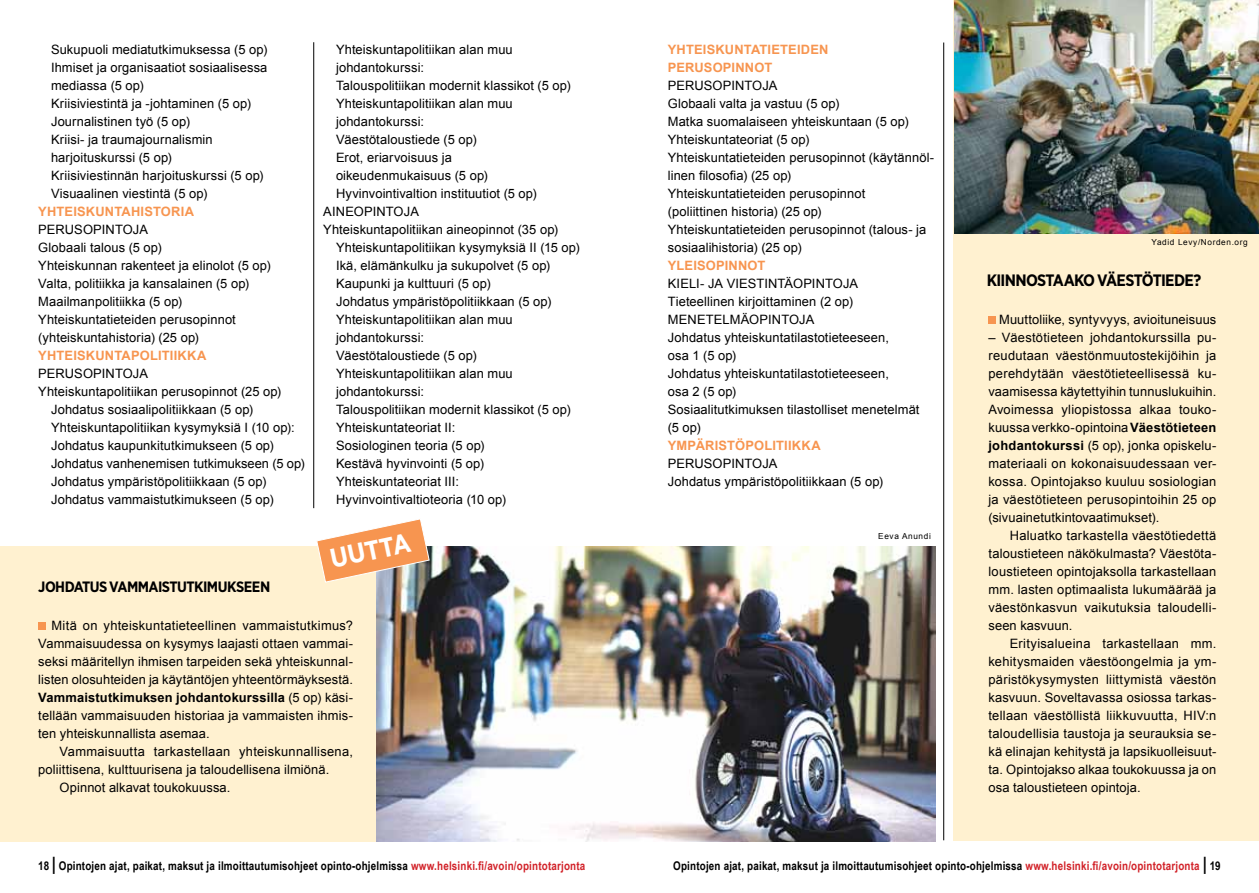
<style>
.page{position:relative;width:1259px;height:893px;background:#fff}
.page>*{position:absolute;margin:0;border:0;box-sizing:border-box;transform-origin:0 0}
.t1{font:700 27px "Gotham Narrow";color:#fff}
.t2{font:700 16.5px "Gotham Narrow";letter-spacing:-.04em;color:#000}
.t3{font:700 15px "Gotham Narrow";letter-spacing:-.035em;color:#000}
.t4{font:12.9px/18px "Arial";letter-spacing:.01em;color:#000}
.t5{font:700 12.9px/18px "Arial";letter-spacing:.015em;color:#f79550}
.t6{font:700 12px "Arial Narrow";letter-spacing:.015em;color:#000}
.t7{font:8.25px "Arial";letter-spacing:.075em;color:#000}
.s1{font-weight:700}
.s2{font-size:18px}
.s3{color:#d2232a}
</style>
<div class="page">
<hr style="left:313px;top:42px;width:1px;height:466px;background:#000">
<div style="left:0;top:546px;width:935px;height:296px;background:#fff1d0"></div>
<img style="left:377px;top:546px;width:558px;height:296px">
<div style="left:38px;top:623px;width:7px;height:7px;background:#f79550"></div>
<hr style="left:943px;top:43px;width:1px;height:797px;background:#000">
<div style="left:953px;top:0;width:306px;height:841px;background:#fff1d0"></div>
<div style="left:988px;top:317px;width:7px;height:7px;background:#f79550"></div>
<img style="left:954px;top:0;width:305px;height:234px">
<svg style="left:317px;top:519px;width:113px;height:64px"></svg>
<p class="t4" style="left:51px;top:41px;width:218px">Sukupuoli mediatutkimuksessa (5 op)<br>Ihmiset ja organisaatiot sosiaalisessa mediassa (5 op)<br>Kriisiviestintä ja -johtaminen (5 op)<br>Journalistinen työ (5 op)<br>Kriisi- ja traumajournalismin harjoituskurssi (5 op)<br>Kriisiviestinnän harjoituskurssi (5 op)<br>Visuaalinen viestintä (5 op)</p>
<p class="t5" style="left:38px;top:203px;width:157px">YHTEISKUNTAHISTORIA</p>
<p class="t4" style="left:38px;top:221px;width:234px">PERUSOPINTOJA<br>Globaali talous (5 op)<br>Yhteiskunnan rakenteet ja elinolot (5 op)<br>Valta, politiikka ja kansalainen (5 op)<br>Maailmanpolitiikka (5 op)<br>Yhteiskuntatieteiden perusopinnot (yhteiskuntahistoria) (25 op)</p>
<p class="t5" style="left:38px;top:347px;width:170px">YHTEISKUNTAPOLITIIKKA</p>
<p class="t4" style="left:38px;top:365px;width:111px">PERUSOPINTOJA</p>
<p class="t4" style="left:38px;top:383px;width:244px">Yhteiskuntapolitiikan perusopinnot (25 op)</p>
<p class="t4" style="left:51px;top:401px;width:204px">Johdatus sosiaalipolitiikkaan (5 op)</p>
<p class="t4" style="left:51px;top:419px;width:245px">Yhteiskuntapolitiikan kysymyksiä I (10 op):</p>
<p class="t4" style="left:51px;top:437px;width:224px">Johdatus kaupunkitutkimukseen (5 op)</p>
<p class="t4" style="left:51px;top:455px;width:255px">Johdatus vanhenemisen tutkimukseen (5 op)</p>
<p class="t4" style="left:51px;top:473px;width:217px">Johdatus ympäristöpolitiikkaan (5 op)</p>
<p class="t4" style="left:51px;top:490px;width:224px">Johdatus vammaistutkimukseen (5 op)</p>
<p class="t4" style="left:336px;top:40px;width:178px">Yhteiskuntapolitiikan alan muu</p>
<p class="t4" style="left:336px;top:58px;width:90px">johdantokurssi:</p>
<p class="t4" style="left:336px;top:76px;width:236px">Talouspolitiikan modernit klassikot (5 op)</p>
<p class="t4" style="left:336px;top:94px;width:178px">Yhteiskuntapolitiikan alan muu</p>
<p class="t4" style="left:336px;top:112px;width:90px">johdantokurssi:</p>
<p class="t4" style="left:336px;top:130px;width:142px">Väestötaloustiede (5 op)</p>
<p class="t4" style="left:336px;top:148px;width:117px">Erot, eriarvoisuus ja</p>
<p class="t4" style="left:336px;top:166px;width:153px">oikeudenmukaisuus (5 op)</p>
<p class="t4" style="left:336px;top:184px;width:202px">Hyvinvointivaltion instituutiot (5 op)</p>
<p class="t4" style="left:323px;top:202px;width:97px">AINEOPINTOJA</p>
<p class="t4" style="left:323px;top:220px;width:236px">Yhteiskuntapolitiikan aineopinnot (35 op)</p>
<p class="t4" style="left:336px;top:238px;width:245px">Yhteiskuntapolitiikan kysymyksiä II (15 op)</p>
<p class="t4" style="left:336px;top:256px;width:216px">Ikä, elämänkulku ja sukupolvet (5 op)</p>
<p class="t4" style="left:336px;top:274px;width:156px">Kaupunki ja kulttuuri (5 op)</p>
<p class="t4" style="left:336px;top:292px;width:217px">Johdatus ympäristöpolitiikkaan (5 op)</p>
<p class="t4" style="left:336px;top:310px;width:178px">Yhteiskuntapolitiikan alan muu</p>
<p class="t4" style="left:336px;top:328px;width:90px">johdantokurssi:</p>
<p class="t4" style="left:336px;top:346px;width:142px">Väestötaloustiede (5 op)</p>
<p class="t4" style="left:336px;top:364px;width:178px">Yhteiskuntapolitiikan alan muu</p>
<p class="t4" style="left:336px;top:382px;width:90px">johdantokurssi:</p>
<p class="t4" style="left:336px;top:400px;width:236px">Talouspolitiikan modernit klassikot (5 op)</p>
<p class="t4" style="left:336px;top:418px;width:121px">Yhteiskuntateoriat II:</p>
<p class="t4" style="left:336px;top:436px;width:150px">Sosiologinen teoria (5 op)</p>
<p class="t4" style="left:336px;top:454px;width:149px">Kestävä hyvinvointi (5 op)</p>
<p class="t4" style="left:336px;top:472px;width:125px">Yhteiskuntateoriat III:</p>
<p class="t4" style="left:336px;top:490px;width:172px">Hyvinvointivaltioteoria (10 op)</p>
<h1 class="t1" style="left:327px;top:542px;width:19px;rotate:-12deg">UUTT</h1>
<p class="t3" style="left:38px;top:577px;width:233px">JOHDATUS VAMMAISTUTKIMUKSEEN</p>
<p class="t4" style="left:38px;top:617px;width:316px;text-align:justify;text-indent:13px">Mitä on yhteiskuntatieteellinen vammaistutkimus?<br>Vammaisuudessa on kysymys laajasti ottaen vammai&shy;seksi määritellyn ihmisen tarpeiden sekä yhteiskunnal&shy;listen olosuhteiden ja käytäntöjen yhteentörmäyksestä.<br><span class="s1">Vammaistutkimuksen johdantokurssilla</span> (5 op) käsi&shy;tellään vammaisuuden historiaa ja vammaisten ihmis&shy;ten yhteiskunnallista asemaa.</p>
<p class="t4" style="left:60px;top:743px;width:295px">Vammaisuutta tarkastellaan yhteiskunnallisena,</p>
<p class="t4" style="left:38px;top:761px;width:292px">poliittisena, kulttuurisena ja taloudellisena ilmiönä.</p>
<p class="t4" style="left:60px;top:779px;width:172px">Opinnot alkavat toukokuussa.</p>
<p class="t5" style="left:668px;top:41px;width:162px">YHTEISKUNTATIETEIDEN<br>PERUSOPINNOT</p>
<p class="t4" style="left:668px;top:76px;width:268px">PERUSOPINTOJA<br>Globaali valta ja vastuu (5 op)<br>Matka suomalaiseen yhteiskuntaan (5 op)<br>Yhteiskuntateoriat (5 op)<br>Yhteiskuntatieteiden perusopinnot (käytännöl&shy;linen filosofia) (25 op)<br>Yhteiskuntatieteiden perusopinnot<br>(poliittinen historia) (25 op)<br>Yhteiskuntatieteiden perusopinnot (talous- ja sosiaalihistoria) (25 op)</p>
<p class="t5" style="left:668px;top:257px;width:99px">YLEISOPINNOT</p>
<p class="t4" style="left:668px;top:274px;width:253px">KIELI- JA VIESTINTÄOPINTOJA<br>Tieteellinen kirjoittaminen (2 op)<br>MENETELMÄOPINTOJA<br>Johdatus yhteiskuntatilastotieteeseen,<br>osa 1 (5 op)<br>Johdatus yhteiskuntatilastotieteeseen,<br>osa 2 (5 op)<br>Sosiaalitutkimuksen tilastolliset menetelmät (5 op)</p>
<p class="t5" style="left:668px;top:437px;width:154px">YMPÄRISTÖPOLITIIKKA</p>
<p class="t4" style="left:668px;top:454px;width:217px">PERUSOPINTOJA<br>Johdatus ympäristöpolitiikkaan (5 op)</p>
<p class="t7" style="left:878px;top:530px;width:54px">Eeva Anundi</p>
<p class="t7" style="left:1151px;top:237px;width:98px">Yadid Levy/Norden.org</p>
<p class="t2" style="left:986px;top:270px;width:216px">KIINNOSTAAKO VÄESTÖTIEDE?</p>
<p class="t4" style="left:999px;top:311px;width:219px">Muuttoliike, syntyvyys, avioituneisuus</p>
<p class="t4" style="left:988px;top:329px;width:229px;text-align:justify">– Väestötieteen johdantokurssilla pu&shy;reudutaan väestönmuutostekijöihin ja perehdytään väestötieteellisessä ku&shy;vaamisessa käytettyihin tunnuslukuihin.<br>Avoimessa yliopistossa alkaa touko&shy;kuussa verkko-opintoina <span class="s1">Väestötieteen johdantokurssi</span> (5 op), jonka opiskelu&shy;materiaali on kokonaisuudessaan ver&shy;kossa. Opintojakso kuuluu sosiologian ja väestötieteen perusopintoihin 25 op (sivuainetutkintovaatimukset).</p>
<p class="t4" style="left:988px;top:527px;width:229px;text-align:justify;text-indent:21px">Haluatko tarkastella väestötiedettä taloustieteen näkökulmasta? Väestöta&shy;loustieteen opintojaksolla tarkastellaan mm. lasten optimaalista lukumäärää ja väestönkasvun vaikutuksia taloudelli&shy;seen kasvuun.</p>
<p class="t4" style="left:988px;top:635px;width:229px;text-align:justify;text-indent:21px">Erityisalueina tarkastellaan mm. kehitysmaiden väestöongelmia ja ym&shy;päristökysymysten liittymistä väestön kasvuun. Soveltavassa osiossa tarkas&shy;tellaan väestöllistä liikkuvuutta, HIV:n taloudellisia taustoja ja seurauksia se&shy;kä elinajan kehitystä ja lapsikuolleisuut&shy;ta. Opintojakso alkaa toukokuussa ja on osa taloustieteen opintoja.</p>
<p class="t6" style="left:38px;top:857px;width:548px">18 <span class="s2">|</span> Opintojen ajat, paikat, maksut ja ilmoittautumisohjeet opinto-ohjelmissa <span class="s3">www.helsinki.fi/avoin/opintotarjonta</span></p>
<p class="t6" style="left:673px;top:857px;width:549px">Opintojen ajat, paikat, maksut ja ilmoittautumisohjeet opinto-ohjelmissa <span class="s3">www.helsinki.fi/avoin/opintotarjonta</span> <span class="s2">|</span> 19</p>
</div>
